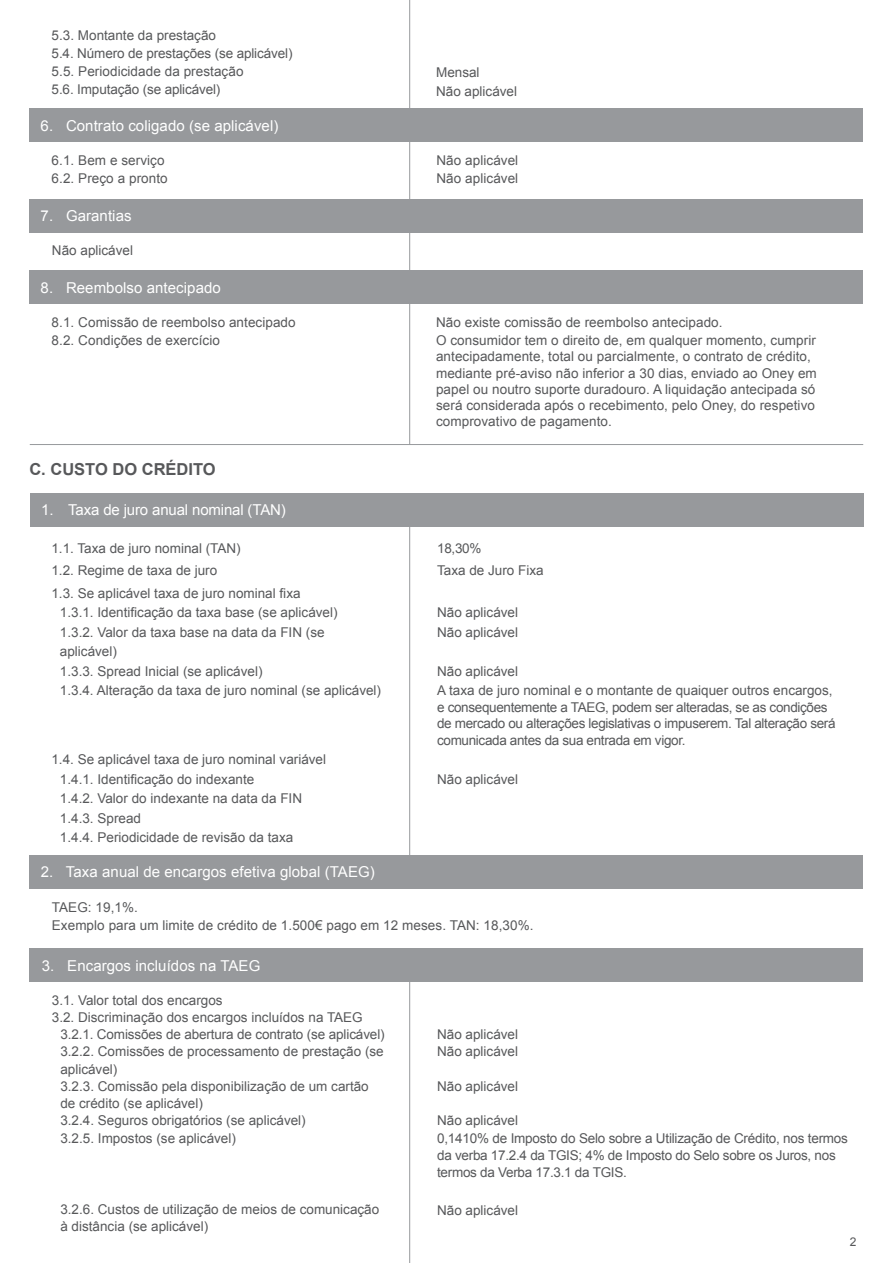
<style>
.page{position:relative;width:893px;height:1263px;background:#fff}
.page>*{position:absolute;margin:0;border:0;box-sizing:border-box;transform-origin:0 0}
.t1{font:700 16.5px "Arial";color:#57585a}
.FO-Tabela-Cabecas{font:15px "Arial";letter-spacing:.005em;color:#fff}
.FO-Tabelas-Texto_Verde{font:13.5px/17.2px "Arial";color:#57585a}
.FO-Tabela-Cabecas-2{font:13.5px/16.2px "Arial";letter-spacing:.005em;color:#57585a}
.FO-Tabelas-Texto_Verde-2{font:13.5px/16.5px "Arial";letter-spacing:-.025em;color:#57585a}
.FO-Tabelas-Texto_Verde-3{font:13.5px/17.2px "Arial";letter-spacing:-.02em;color:#57585a}
.t2{font:12px "Arial";color:#57585a}
</style>
<div class="page">
<div style="left:30px;top:108px;width:833px;height:34px;background:#97999c"></div>
<div style="left:30px;top:270px;width:833px;height:34px;background:#97999c"></div>
<div style="left:30px;top:199px;width:833px;height:33px;background:#97999c"></div>
<hr style="left:30px;top:444px;width:833px;height:1px;background:#97999c">
<div style="left:30px;top:493px;width:834px;height:34px;background:#97999c"></div>
<hr style="left:409px;top:0;width:1px;height:445px;background:#97999c">
<hr style="left:409px;top:510px;width:1px;height:362px;background:#97999c">
<hr style="left:409px;top:960px;width:1px;height:303px;background:#97999c">
<div style="left:30px;top:855px;width:833px;height:33px;background:#97999c"></div>
<div style="left:30px;top:948px;width:833px;height:34px;background:#97999c"></div>
<p class="FO-Tabelas-Texto_Verde" style="left:52px;top:26px;width:166px">5.3. Montante da prestação</p>
<p class="FO-Tabelas-Texto_Verde" style="left:52px;top:44px;width:242px">5.4. Número de prestações (se aplicável)</p>
<p class="FO-Tabelas-Texto_Verde" style="left:52px;top:62px;width:193px">5.5. Periodicidade da prestação</p>
<p class="FO-Tabelas-Texto_Verde" style="left:52px;top:80px;width:170px">5.6. Imputação (se aplicável)</p>
<p class="FO-Tabela-Cabecas" style="left:41px;top:116px;width:239px">6. Contrato coligado (se aplicável)</p>
<p class="FO-Tabela-Cabecas-2" style="left:52px;top:152px;width:114px">6.1. Bem e serviço</p>
<p class="FO-Tabela-Cabecas-2" style="left:52px;top:171px;width:118px">6.2. Preço a pronto</p>
<p class="FO-Tabela-Cabecas" style="left:41px;top:206px;width:93px">7. Garantias</p>
<p class="FO-Tabelas-Texto_Verde" style="left:52px;top:242px;width:83px">Não aplicável</p>
<p class="FO-Tabela-Cabecas" style="left:41px;top:277px;width:182px">8. Reembolso antecipado</p>
<p class="FO-Tabela-Cabecas-2" style="left:52px;top:314px;width:246px">8.1. Comissão de reembolso antecipado</p>
<p class="FO-Tabela-Cabecas-2" style="left:52px;top:333px;width:170px">8.2. Condições de exercício</p>
<p class="t1" style="left:29px;top:458px;width:188px">C. CUSTO DO CRÉDITO</p>
<p class="FO-Tabela-Cabecas" style="left:41px;top:500px;width:246px">1. Taxa de juro anual nominal (TAN)</p>
<p class="FO-Tabelas-Texto_Verde" style="left:51px;top:539px;width:191px">1.1. Taxa de juro nominal (TAN)</p>
<p class="FO-Tabelas-Texto_Verde" style="left:51px;top:562px;width:167px">1.2. Regime de taxa de juro</p>
<p class="FO-Tabelas-Texto_Verde" style="left:51px;top:584px;width:251px">1.3. Se aplicável taxa de juro nominal fixa</p>
<p class="FO-Tabelas-Texto_Verde" style="left:60px;top:604px;width:279px">1.3.1. Identificação da taxa base (se aplicável)</p>
<p class="FO-Tabelas-Texto_Verde" style="left:60px;top:622px;width:266px;line-height:19.5px">1.3.2. Valor da taxa base na data da FIN (se aplicável)</p>
<p class="FO-Tabelas-Texto_Verde" style="left:60px;top:662px;width:204px">1.3.3. Spread Inicial (se aplicável)</p>
<p class="FO-Tabelas-Texto_Verde" style="left:60px;top:682px;width:323px">1.3.4. Alteração da taxa de juro nominal (se aplicável)</p>
<p class="FO-Tabelas-Texto_Verde" style="left:51px;top:751px;width:276px">1.4. Se aplicável taxa de juro nominal variável</p>
<p class="FO-Tabelas-Texto_Verde" style="left:60px;top:770px;width:196px">1.4.1. Identificação do indexante</p>
<p class="FO-Tabelas-Texto_Verde" style="left:60px;top:790px;width:244px">1.4.2. Valor do indexante na data da FIN</p>
<p class="FO-Tabelas-Texto_Verde" style="left:60px;top:809px;width:83px">1.4.3. Spread</p>
<p class="FO-Tabelas-Texto_Verde" style="left:60px;top:829px;width:235px">1.4.4. Periodicidade de revisão da taxa</p>
<p class="FO-Tabela-Cabecas-2" style="left:436px;top:64px;width:45px">Mensal</p>
<p class="FO-Tabela-Cabecas-2" style="left:436px;top:83px;width:83px">Não aplicável</p>
<p class="FO-Tabela-Cabecas-2" style="left:436px;top:152px;width:83px">Não aplicável</p>
<p class="FO-Tabela-Cabecas-2" style="left:436px;top:171px;width:83px">Não aplicável</p>
<p class="FO-Tabela-Cabecas-2" style="left:436px;top:314px;width:288px">Não existe comissão de reembolso antecipado.</p>
<p class="FO-Tabela-Cabecas-2" style="left:436px;top:333px;width:382px">O consumidor tem o direito de, em qualquer momento, cumprir antecipadamente, total ou parcialmente, o contrato de crédito, mediante pré-aviso não inferior a 30 dias, enviado ao Oney em papel ou noutro suporte duradouro. A liquidação antecipada só será considerada após o recebimento, pelo Oney, do respetivo comprovativo de pagamento.</p>
<p class="FO-Tabelas-Texto_Verde" style="left:437px;top:539px;width:46px">18,30%</p>
<p class="FO-Tabelas-Texto_Verde" style="left:437px;top:562px;width:108px">Taxa de Juro Fixa</p>
<p class="FO-Tabelas-Texto_Verde" style="left:437px;top:604px;width:83px">Não aplicável</p>
<p class="FO-Tabelas-Texto_Verde" style="left:437px;top:623px;width:83px">Não aplicável</p>
<p class="FO-Tabelas-Texto_Verde" style="left:437px;top:662px;width:83px">Não aplicável</p>
<p class="FO-Tabelas-Texto_Verde-2" style="left:437px;top:682px;width:400px">A taxa de juro nominal e o montante de quaiquer outros encargos, e consequentemente a TAEG, podem ser alteradas, se as condições de mercado ou alterações legislativas o impuserem. Tal alteração será comunicada antes da sua entrada em vigor.</p>
<p class="FO-Tabelas-Texto_Verde" style="left:437px;top:770px;width:83px">Não aplicável</p>
<p class="FO-Tabela-Cabecas" style="left:41px;top:862px;width:336px">2. Taxa anual de encargos efetiva global (TAEG)</p>
<p class="FO-Tabelas-Texto_Verde" style="left:52px;top:899px;width:88px">TAEG: 19,1%.</p>
<p class="FO-Tabelas-Texto_Verde" style="left:52px;top:917px;width:483px">Exemplo para um limite de crédito de 1.500€ pago em 12 meses. TAN: 18,30%.</p>
<p class="FO-Tabela-Cabecas" style="left:42px;top:956px;width:220px">3. Encargos incluídos na TAEG</p>
<p class="FO-Tabelas-Texto_Verde" style="left:52px;top:991px;width:172px">3.1. Valor total dos encargos</p>
<p class="FO-Tabelas-Texto_Verde" style="left:52px;top:1009px;width:312px">3.2. Discriminação dos encargos incluídos na TAEG</p>
<p class="FO-Tabelas-Texto_Verde" style="left:60px;top:1026px;width:326px">3.2.1. Comissões de abertura de contrato (se aplicável)</p>
<p class="FO-Tabelas-Texto_Verde" style="left:60px;top:1043px;width:325px">3.2.2. Comissões de processamento de prestação (se aplicável)</p>
<p class="FO-Tabelas-Texto_Verde" style="left:60px;top:1078px;width:310px">3.2.3. Comissão pela disponibilização de um cartão de crédito (se aplicável)</p>
<p class="FO-Tabelas-Texto_Verde" style="left:60px;top:1112px;width:247px">3.2.4. Seguros obrigatórios (se aplicável)</p>
<p class="FO-Tabelas-Texto_Verde" style="left:60px;top:1129px;width:177px">3.2.5. Impostos (se aplicável)</p>
<p class="FO-Tabelas-Texto_Verde" style="left:60px;top:1201px;width:320px">3.2.6. Custos de utilização de meios de comunicação à distância (se aplicável)</p>
<p class="FO-Tabelas-Texto_Verde" style="left:437px;top:1026px;width:83px">Não aplicável</p>
<p class="FO-Tabelas-Texto_Verde" style="left:437px;top:1043px;width:83px">Não aplicável</p>
<p class="FO-Tabelas-Texto_Verde" style="left:437px;top:1078px;width:83px">Não aplicável</p>
<p class="FO-Tabelas-Texto_Verde" style="left:437px;top:1112px;width:83px">Não aplicável</p>
<p class="FO-Tabelas-Texto_Verde-3" style="left:437px;top:1129px;width:412px">0,1410% de Imposto do Selo sobre a Utilização de Crédito, nos termos da verba 17.2.4 da TGIS; 4% de Imposto do Selo sobre os Juros, nos termos da Verba 17.3.1 da TGIS.</p>
<p class="FO-Tabelas-Texto_Verde" style="left:437px;top:1201px;width:83px">Não aplicável</p>
<p class="t2" style="left:850px;top:1234px;width:8px">2</p>
</div>
